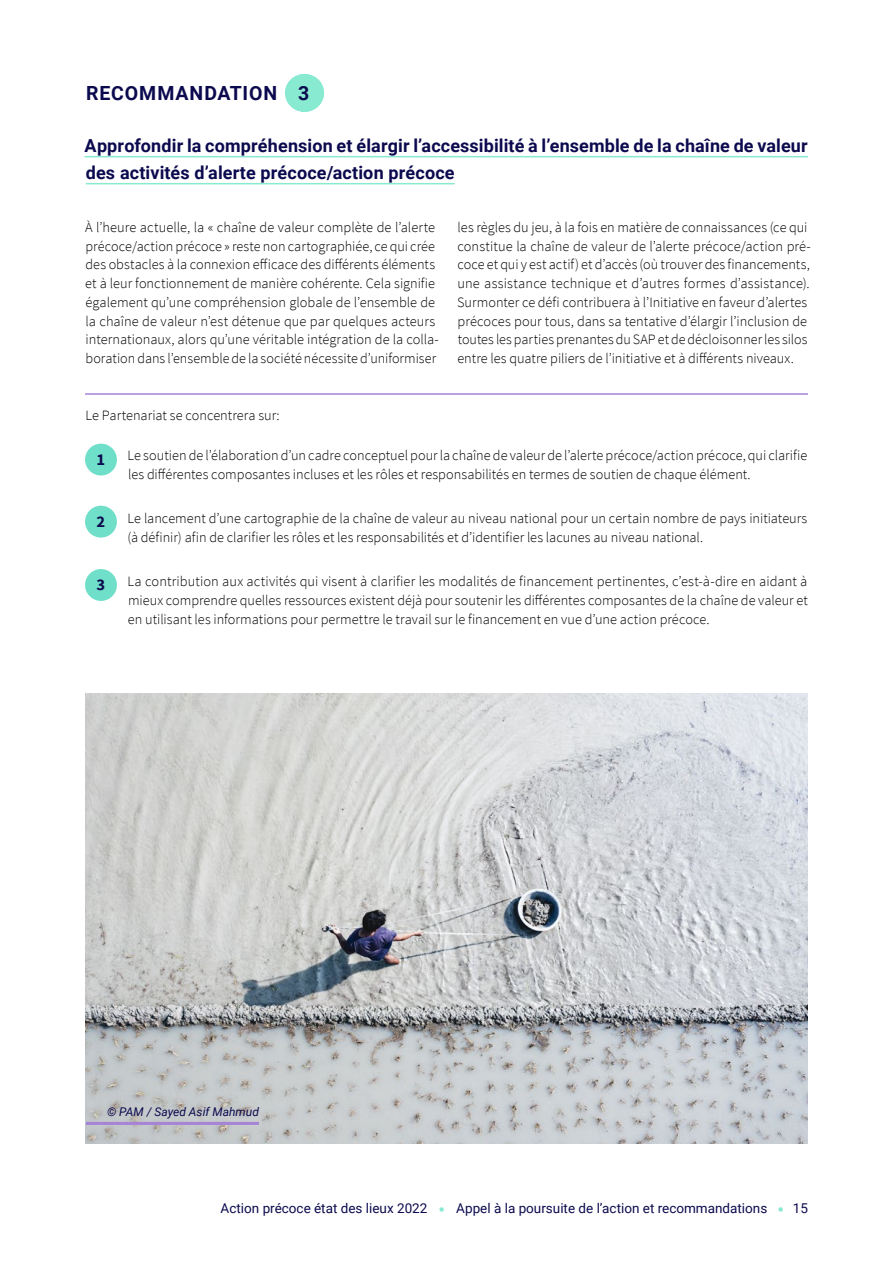
<style>
.page{position:relative;width:893px;height:1263px;background:#fff}
.page>*{position:absolute;margin:0;border:0;box-sizing:border-box;transform-origin:0 0}
.t1{font:700 19.5px "Roboto";letter-spacing:.045em;color:#0c0a4e}
.t2{font:700 18px/27px "Roboto";letter-spacing:.005em;color:#0c0a4e}
.t3{font:700 16.5px "Source Sans Pro";color:#0c0a4e}
.t4{font:300 14.25px/18.8px "Source Sans Pro";color:#000}
.t5{font:13.5px "Roboto";color:#0c0a4e}
.t6{font:italic 12px "Roboto";color:#0c0a4e}
.s1{font-weight:700;font-size:18px;color:#88ead1}
</style>
<div class="page">
<hr style="left:304px;top:74px;width:1px;height:38px;background:#88ead1">
<hr style="left:85px;top:156px;width:723px;height:1px;background:#88ead1">
<hr style="left:86px;top:183px;width:369px;height:1px;background:#88ead1">
<hr style="left:85px;top:393px;width:723px;height:2px;background:#a683d5">
<div style="left:85px;top:444px;width:32px;height:31px;background:#70dfca;border-radius:50%"></div>
<div style="left:85px;top:506px;width:32px;height:32px;background:#70dfca;border-radius:50%"></div>
<div style="left:85px;top:569px;width:32px;height:32px;background:#70dfca;border-radius:50%"></div>
<img style="left:85px;top:693px;width:723px;height:451px">
<hr style="left:86px;top:1122px;width:173px;height:3px;background:#a683d5">
<h1 class="t1" style="left:86px;top:79px;width:225px">RECOMMANDATION 3</h1>
<p class="t2" style="left:85px;top:132px;width:725px">Approfondir la compréhension et élargir l’accessibilité à l’ensemble de la chaîne de valeur des activités d’alerte précoce/action précoce</p>
<p class="t4" style="left:85px;top:218px;width:355px">À l’heure actuelle, la « chaîne de valeur complète de l’alerte précoce/action précoce » reste non cartographiée, ce qui crée des obstacles à la connexion efficace des différents éléments et à leur fonctionnement de manière cohérente. Cela signifie également qu’une compréhension globale de l’ensemble de la chaîne de valeur n’est détenue que par quelques acteurs internationaux, alors qu’une véritable intégration de la colla&shy;boration dans l’ensemble de la société nécessite d’uniformiser</p>
<p class="t4" style="left:457px;top:218px;width:355px">les règles du jeu, à la fois en matière de connaissances (ce qui constitue la chaîne de valeur de l’alerte précoce/action pré&shy;coce et qui y est actif) et d’accès (où trouver des financements, une assistance technique et d’autres formes d’assistance).<br>Surmonter ce défi contribuera à l’Initiative en faveur d’alertes précoces pour tous, dans sa tentative d’élargir l’inclusion de toutes les parties prenantes du SAP et de décloisonner les silos entre les quatre piliers de l’initiative et à différents niveaux.</p>
<p class="t4" style="left:85px;top:406px;width:196px">Le Partenariat se concentrera sur:</p>
<p class="t4" style="left:128px;top:446px;width:681px">Le soutien de l’élaboration d’un cadre conceptuel pour la chaîne de valeur de l’alerte précoce/action précoce, qui clarifie les différentes composantes incluses et les rôles et responsabilités en termes de soutien de chaque élément.</p>
<p class="t4" style="left:127px;top:509px;width:681px">Le lancement d’une cartographie de la chaîne de valeur au niveau national pour un certain nombre de pays initiateurs (à définir) afin de clarifier les rôles et les responsabilités et d’identifier les lacunes au niveau national.</p>
<p class="t4" style="left:128px;top:572px;width:682px;text-align:justify">La contribution aux activités qui visent à clarifier les modalités de financement pertinentes, c’est-à-dire en aidant à mieux comprendre quelles ressources existent déjà pour soutenir les différentes composantes de la chaîne de valeur et en utilisant les informations pour permettre le travail sur le financement en vue d’une action précoce.</p>
<p class="t3" style="left:97px;top:449px;width:10px">1</p>
<p class="t3" style="left:97px;top:511px;width:10px">2</p>
<p class="t3" style="left:97px;top:574px;width:10px">3</p>
<p class="t6" style="left:107px;top:1103px;width:153px">© PAM / Sayed Asif Mahmud</p>
<p class="t5" style="left:221px;top:1198px;width:589px">Action précoce état des lieux 2022 <span class="s1">•</span> Appel à la poursuite de l’action et recommandations <span class="s1">•</span> 15</p>
</div>
